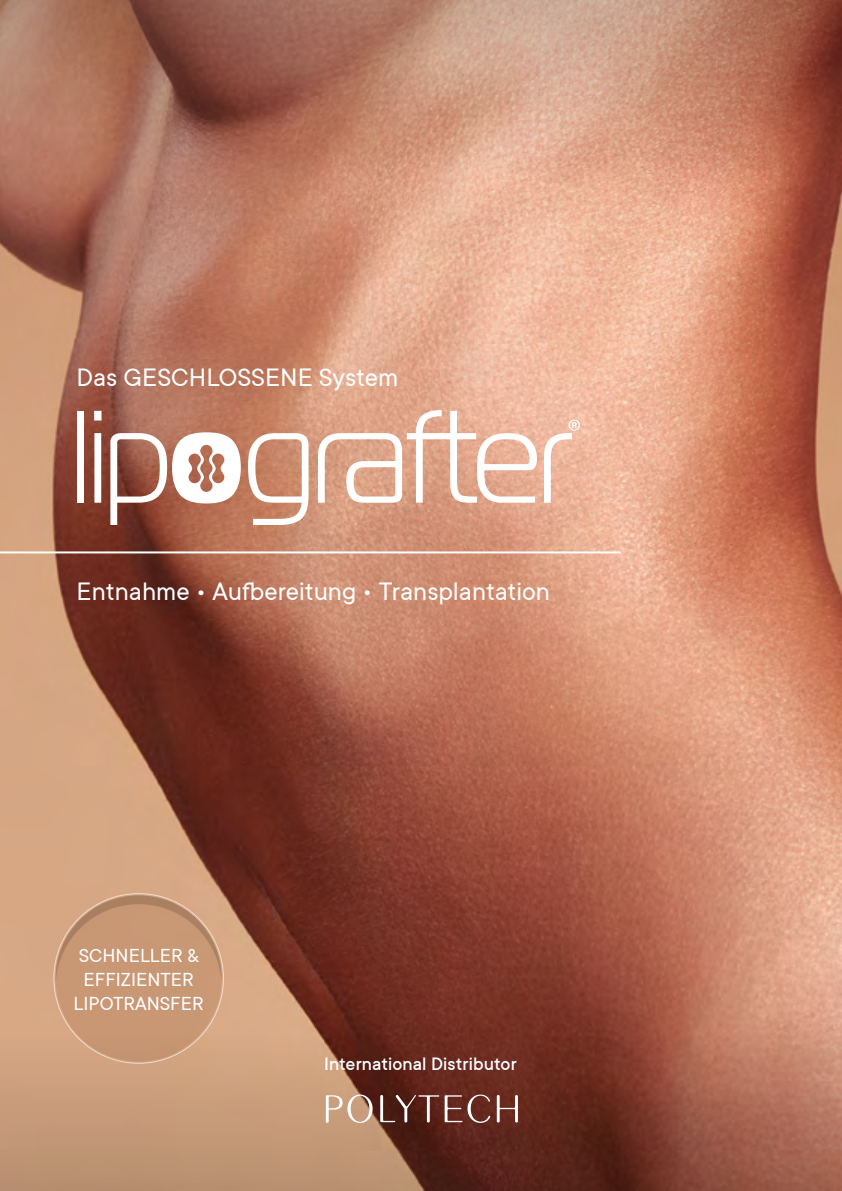
<style>
.page{position:relative;width:842px;height:1191px;background:#fff}
.page>*{position:absolute;margin:0;border:0;box-sizing:border-box;transform-origin:0 0}
.t1{font:28px "TT Commons";color:#fff}
.t2{font:21px/24px "TT Commons";color:#fff;text-align:center}
.t3{font:500 20px "TT Commons";letter-spacing:.005em;color:#fff}
</style>
<div class="page">
<img style="left:0;top:192px;width:842px;height:828px">
<div style="left:77px;top:411px;width:6px;height:92px;background:#fff"></div>
<svg style="left:94px;top:411px;width:7px;height:92px"></svg>
<svg style="left:110px;top:432px;width:131px;height:93px"></svg>
<svg style="left:248px;top:433px;width:61px;height:92px"></svg>
<svg style="left:318px;top:410px;width:219px;height:93px"></svg>
<svg style="left:544px;top:419px;width:36px;height:84px"></svg>
<hr style="left:0;top:551px;width:621px;height:2px;background:#fff">
<svg style="left:0;top:0;width:842px;height:192px;background:#b87f69"></svg>
<svg style="left:0;top:1020px;width:842px;height:171px;background:#9e6852"></svg>
<svg style="left:326px;top:1094px;width:47px;height:29px"></svg>
<svg style="left:380px;top:1094px;width:59px;height:28px;background:#6e443b"></svg>
<svg style="left:445px;top:1094px;width:45px;height:29px"></svg>
<svg style="left:497px;top:1095px;width:21px;height:27px"></svg>
<div style="left:56px;top:895px;width:166px;height:166px;background:#c99774;border-radius:50%"></div>
<svg style="left:56px;top:895px;width:166px;height:83px"></svg>
<p class="t1" style="left:77px;top:362px;width:323px">Das GESCHLOSSENE System</p>
<p class="t1" style="left:77px;top:575px;width:475px">Entnahme • Aufbereitung • Transplantation</p>
<p class="t2" style="left:74px;top:943px;width:132px">SCHNELLER &amp;<br>EFFIZIENTER<br>LIPOTRANSFER</p>
<p class="t3" style="left:324px;top:1052px;width:194px">International Distributor</p>
</div>
